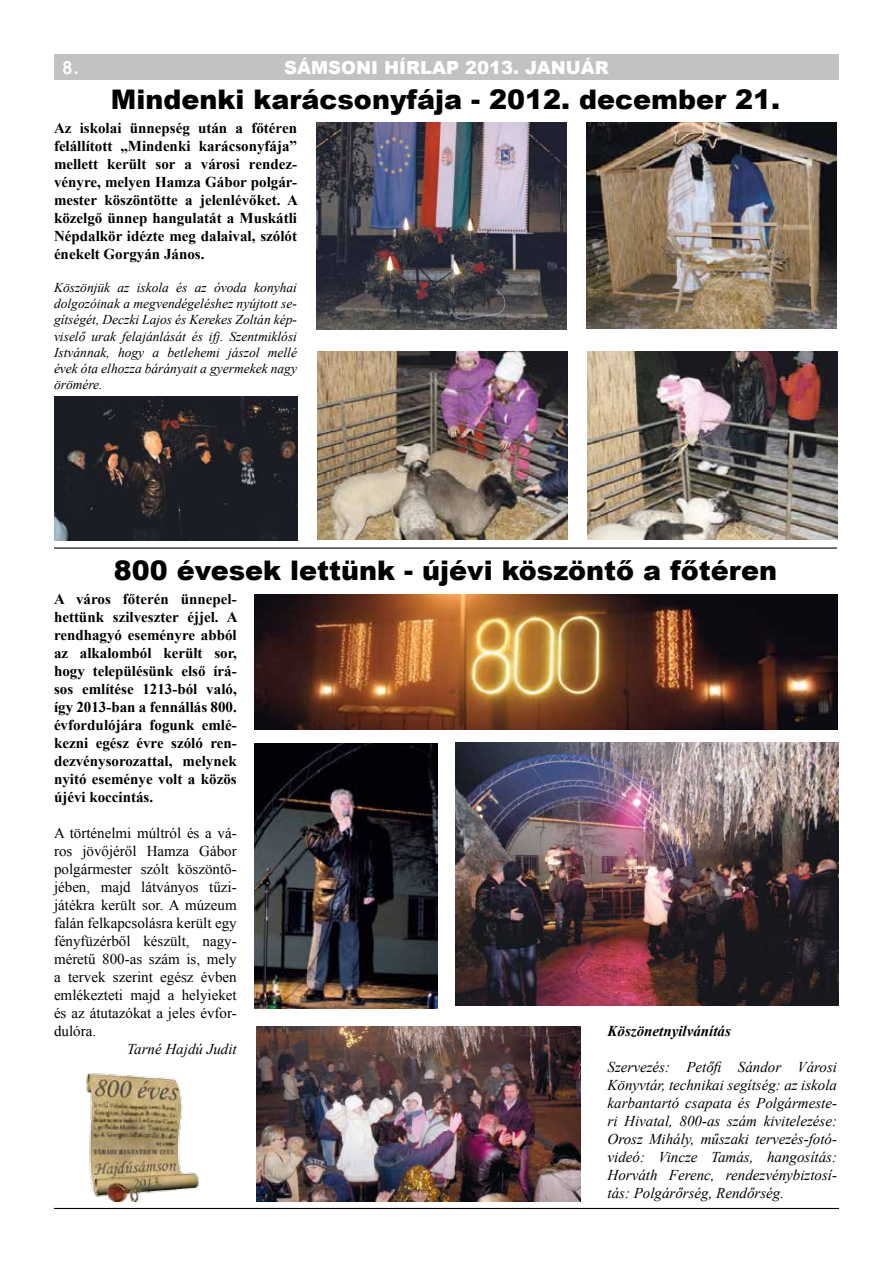
<style>
.page{position:relative;width:893px;height:1263px;background:#fff}
.page>*{position:absolute;margin:0;border:0;box-sizing:border-box;transform-origin:0 0}
.t1{font:900 27px "Arial";color:#000}
.t2{font:900 18px "Arial";color:#fff}
.t3{font:700 18px "Arial";color:#fff}
.t4{font:700 15px/18px "Times New Roman";color:#000;text-align:justify}
.t5{font:15px/18px "Times New Roman";color:#000;text-align:justify}
.t6{font:italic 15px/18px "Times New Roman";color:#000;text-align:justify}
.t7{font:italic 700 15px "Times New Roman";color:#000}
.t8{font:italic 13.5px/16.2px "Times New Roman";color:#000;text-align:justify}
</style>
<div class="page">
<div style="left:54px;top:54px;width:785px;height:25px;background:#c2c2c2"></div>
<hr style="left:54px;top:1208px;width:785px;height:1px;background:#000">
<img style="left:255px;top:743px;width:182px;height:265px">
<img style="left:256px;top:1026px;width:324px;height:176px">
<img style="left:455px;top:743px;width:383px;height:262px">
<img style="left:317px;top:351px;width:250px;height:189px">
<img style="left:54px;top:396px;width:244px;height:144px">
<img style="left:587px;top:351px;width:250px;height:189px">
<img style="left:316px;top:123px;width:250px;height:207px">
<img style="left:586px;top:123px;width:250px;height:205px">
<img style="left:255px;top:594px;width:582px;height:135px">
<hr style="left:54px;top:547px;width:783px;height:2px;background:#000">
<img style="left:86px;top:1073px;width:113px;height:129px">
<p class="t3" style="left:62px;top:56px;width:18px">8.</p>
<p class="t2" style="left:284px;top:55px;width:326px">SÁMSONI HÍRLAP 2013. JANUÁR</p>
<h1 class="t1" style="left:111px;top:80px;width:671px">Mindenki karácsonyfája - 2012. december 21.</h1>
<p class="t4" style="left:54px;top:119px;width:245px">Az iskolai ünnepség után a főtéren felállított „Mindenki karácsonyfája” mellett került sor a városi rendez&shy;vényre, melyen Hamza Gábor polgár&shy;mester köszöntötte a jelenlévőket. A közelgő ünnep hangulatát a Muskátli Népdalkör idézte meg dalaival, szólót énekelt Gorgyán János.</p>
<p class="t8" style="left:54px;top:279px;width:245px">Köszönjük az iskola és az óvoda konyhai dolgozóinak a megvendégeléshez nyújtott se&shy;gítségét, Deczki Lajos és Kerekes Zoltán kép&shy;viselő urak felajánlását és ifj. Szentmiklósi Istvánnak, hogy a betlehemi jászol mellé évek óta elhozza bárányait a gyermekek nagy örömére.</p>
<h1 class="t1" style="left:114px;top:550px;width:665px">800 évesek lettünk - újévi köszöntő a főtéren</h1>
<p class="t4" style="left:54px;top:589px;width:185px">A város főterén ünnepel&shy;hettünk szilveszter éjjel. A rendhagyó eseményre abból az alkalomból került sor, hogy településünk első írá&shy;sos említése 1213-ból való, így 2013-ban a fennállás 800. évfordulójára fogunk emlé&shy;kezni egész évre szóló ren&shy;dezvénysorozattal, melynek nyitó eseménye volt a közös újévi koccintás.</p>
<p class="t5" style="left:54px;top:823px;width:184px">A történelmi múltról és a vá&shy;ros jövőjéről Hamza Gábor polgármester szólt köszöntő&shy;jében, majd látványos tűzi&shy;játékra került sor. A múzeum falán felkapcsolásra került egy fényfüzérből készült, nagy&shy;méretű 800-as szám is, mely a tervek szerint egész évben emlékezteti majd a helyieket és az átutazókat a jeles évfor&shy;dulóra.</p>
<p class="t6" style="left:127px;top:1039px;width:111px">Tarné Hajdú Judit</p>
<p class="t7" style="left:608px;top:1021px;width:125px">Köszönetnyilvánítás</p>
<p class="t6" style="left:608px;top:1058px;width:231px">Szervezés: Petőfi Sándor Városi Könyvtár, technikai segítség: az iskola karbantartó csapata és Polgármeste&shy;ri Hivatal, 800-as szám kivitelezése:<br>Orosz Mihály, műszaki tervezés-fotó&shy;videó: Vincze Tamás, hangosítás:<br>Horváth Ferenc, rendezvénybiztosí&shy;tás: Polgárőrség, Rendőrség.</p>
</div>
